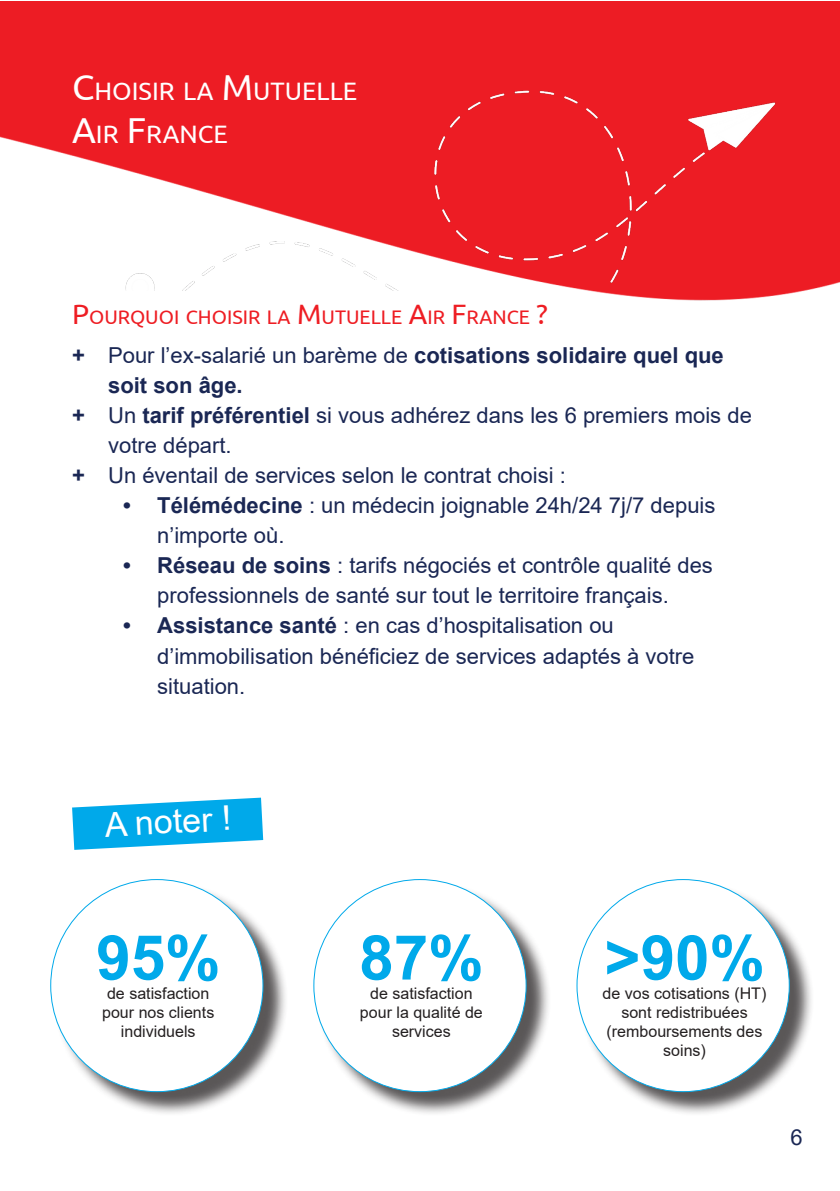
<style>
.page{position:relative;width:840px;height:1191px;background:#fff}
.page>*{position:absolute;margin:0;border:0;box-sizing:border-box;transform-origin:0 0}
.t1{font:700 62px "Arial";color:#00a9ea}
.t2{font:34px "Arial";color:#fff}
.t3{font:25.2px/43.2px "Ubuntu";color:#fff}
.t4{font:22px/30px "Arial";color:#1a2754}
.t5{font:700 22px/30px "Arial";color:#1a2754}
.t6{font:19.6px "Ubuntu";color:#ee1d23}
.t7{font:16px/19.2px "Arial";color:#231f20;text-align:center}
.s1{font-size:36px}
.s2{font-size:28px}
.s3{font-weight:400}
.s4{font-weight:700}
</style>
<div class="page">
<img style="left:0;top:1px;width:839px;height:300px">
<img style="left:58px;top:33px;width:753px;height:258px">
<svg style="left:72px;top:797px;width:191px;height:53px"></svg>
<div style="left:53px;top:882px;width:235px;height:234px;background:#231f20;opacity:.75"></div>
<div style="left:51px;top:879px;width:212px;height:212px;background:#fff;border-radius:50%"></div>
<div style="left:316px;top:882px;width:235px;height:234px;background:#231f20;opacity:.75"></div>
<div style="left:314px;top:879px;width:212px;height:212px;background:#fff;border-radius:50%"></div>
<div style="left:579px;top:882px;width:235px;height:234px;background:#231f20;opacity:.75"></div>
<div style="left:576px;top:879px;width:212px;height:212px;background:#fff;border-radius:50%"></div>
<p class="t3" style="left:72px;top:69px;width:286px"><span class="s1">C</span>HOISIR LA <span class="s1">M</span> UTUELLE<br><span class="s1">A</span>IR <span class="s1">F</span>RANCE</p>
<p class="t6" style="left:72px;top:305px;width:477px"><span class="s2">P</span>OURQUOI CHOISIR LA <span class="s2">M</span> UTUELLE <span class="s2">A</span>IR <span class="s2">F</span>RANCE <span class="s2">?</span></p>
<p class="t5" style="left:108px;top:341px;width:617px;text-indent:-36px">+ <span class="s3">Pour l’ex-salarié un barème de</span> cotisations solidaire quel que soit son âge.</p>
<p class="t4" style="left:108px;top:400px;width:645px;text-indent:-36px"><span class="s4">+</span> Un <span class="s4">tarif préférentiel</span> si vous adhérez dans les 6 premiers mois de votre départ.</p>
<p class="t4" style="left:72px;top:460px;width:495px"><span class="s4">+</span> Un éventail de services selon le contrat choisi :</p>
<p class="t4" style="left:157px;top:490px;width:559px;text-indent:-34px"><span class="s4">• Télémédecine</span> : un médecin joignable 24h/24 7j/7 depuis n’importe où.</p>
<p class="t4" style="left:123px;top:550px;width:591px;text-align:center"><span class="s4">• Réseau de soins</span> : tarifs négociés et contrôle qualité des professionnels de santé sur tout le territoire français.</p>
<p class="t4" style="left:157px;top:610px;width:538px;text-indent:-34px"><span class="s4">• Assistance santé</span> : en cas d’hospitalisation ou d’immobilisation bénéficiez de services adaptés à votre situation.</p>
<p class="t2" style="left:103px;top:801px;width:128px;rotate:-3deg">A noter !</p>
<p class="t1" style="left:96px;top:914px;width:126px">95%</p>
<p class="t7" style="left:107px;top:983px;width:104px">de satisfaction</p>
<p class="t7" style="left:102px;top:1002px;width:114px">pour nos clients</p>
<p class="t7" style="left:121px;top:1021px;width:76px">individuels</p>
<p class="t1" style="left:359px;top:914px;width:126px">87%</p>
<p class="t7" style="left:370px;top:983px;width:104px">de satisfaction</p>
<p class="t7" style="left:360px;top:1002px;width:124px">pour la qualité de services</p>
<p class="t1" style="left:604px;top:914px;width:162px">&gt;90%</p>
<p class="t7" style="left:621px;top:1002px;width:128px">sont redistribuées</p>
<p class="t7" style="left:606px;top:1021px;width:157px">(remboursements des soins)</p>
<p class="t7" style="left:602px;top:983px;width:165px">de vos cotisations (HT)</p>
<p class="t4" style="left:790px;top:1121px;width:14px">6</p>
</div>
